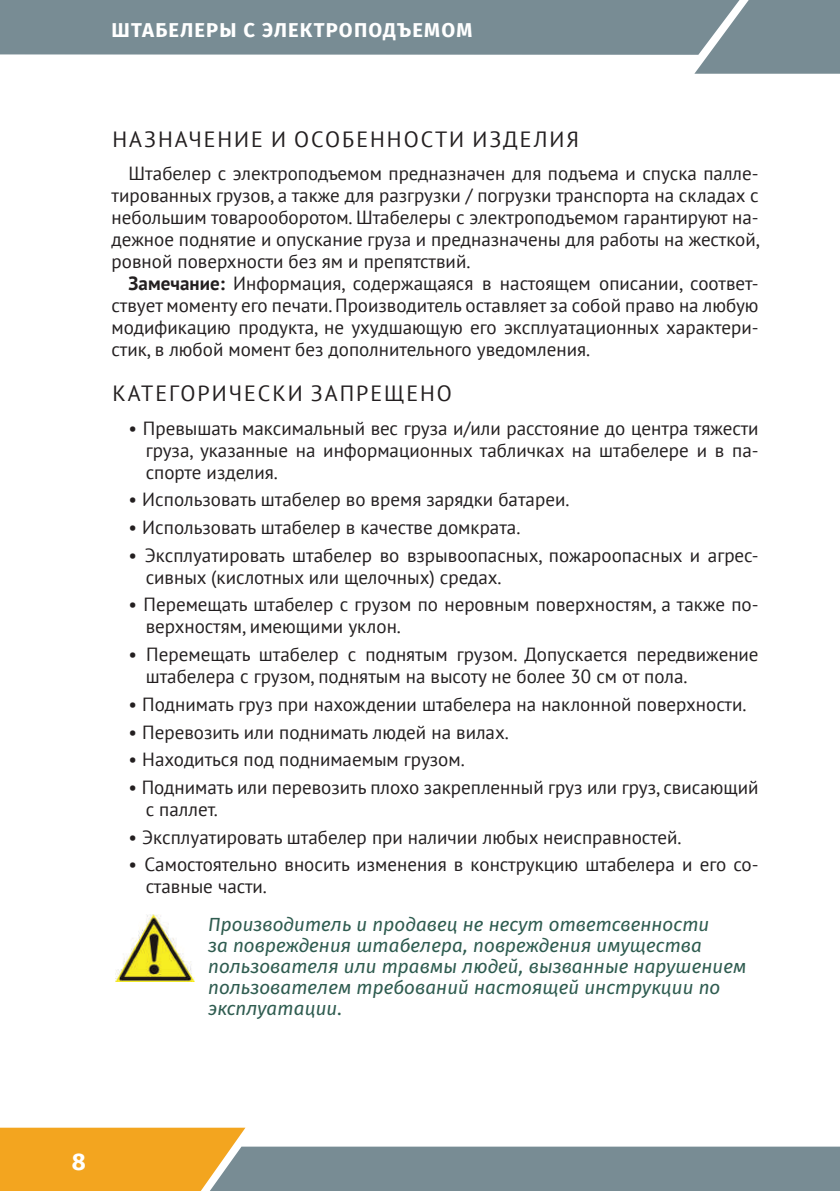
<style>
.page{position:relative;width:840px;height:1191px;background:#fff}
.page>*{position:absolute;margin:0;border:0;box-sizing:border-box;transform-origin:0 0}
.t1{font:700 24px "Fira Sans OT";color:#fff}
.t2{font:22px "PT Sans";letter-spacing:.09em;color:#231f20}
.t3{font:700 20px "Fira Sans OT";letter-spacing:.06em;color:#fff}
.t4{font:19px/22px "PT Sans";color:#231f20}
.t5{font:italic 19px/21px "Fira Sans OT";color:#2f5c50}
.s1{font-weight:700}
</style>
<div class="page">
<div style="left:694px;top:0;width:145px;height:74px;background:#788c94"></div>
<svg style="left:0;top:1127px;width:839px;height:64px"></svg>
<div style="left:0;top:0;width:739px;height:55px;background:#788c94"></div>
<img style="left:115px;top:915px;width:80px;height:66px">
<p class="t3" style="left:111px;top:16px;width:362px">ШТАБЕЛЕРЫ С ЭЛЕКТРОПОДЪЕМОМ</p>
<p class="t2" style="left:112px;top:125px;width:467px">НАЗНАЧЕНИЕ И ОСОБЕННОСТИ ИЗДЕЛИЯ</p>
<p class="t4" style="left:111px;top:162px;width:649px;text-align:justify;text-indent:17px">Штабелер с электроподъемом предназначен для подъема и спуска палле&shy;тированных грузов, а также для разгрузки / погрузки транспорта на складах с небольшим товарооборотом. Штабелеры с электроподъемом гарантируют на&shy;дежное поднятие и опускание груза и предназначены для работы на жесткой, ровной поверхности без ям и препятствий.</p>
<p class="t4" style="left:111px;top:272px;width:648px;text-align:justify;text-indent:17px"><span class="s1">Замечание:</span> Информация, содержащаяся в настоящем описании, соответ&shy;ствует моменту его печати. Производитель оставляет за собой право на любую модификацию продукта, не ухудшающую его эксплуатационных характери&shy;стик, в любой момент без дополнительного уведомления.</p>
<p class="t2" style="left:112px;top:379px;width:341px">КАТЕГОРИЧЕСКИ ЗАПРЕЩЕНО</p>
<p class="t4" style="left:146px;top:416px;width:614px;text-align:justify;text-indent:-17px">• Превышать максимальный вес груза и/или расстояние до центра тяжести груза, указанные на информационных табличках на штабелере и в па&shy;спорте изделия.</p>
<p class="t4" style="left:129px;top:488px;width:442px">• Использовать штабелер во время зарядки батареи.</p>
<p class="t4" style="left:129px;top:516px;width:393px">• Использовать штабелер в качестве домкрата.</p>
<p class="t4" style="left:146px;top:543px;width:614px;text-indent:-17px">• Эксплуатировать штабелер во взрывоопасных, пожароопасных и агрес&shy;сивных (кислотных или щелочных) средах.</p>
<p class="t4" style="left:146px;top:593px;width:614px;text-indent:-17px">• Перемещать штабелер с грузом по неровным поверхностям, а также по&shy;верхностям, имеющими уклон.</p>
<p class="t4" style="left:146px;top:643px;width:614px;text-indent:-17px">• Перемещать штабелер с поднятым грузом. Допускается передвижение штабелера с грузом, поднятым на высоту не более 30 см от пола.</p>
<p class="t4" style="left:129px;top:692px;width:619px">• Поднимать груз при нахождении штабелера на наклонной поверхности.</p>
<p class="t4" style="left:129px;top:720px;width:381px">• Перевозить или поднимать людей на вилах.</p>
<p class="t4" style="left:129px;top:748px;width:337px">• Находиться под поднимаемым грузом.</p>
<p class="t4" style="left:146px;top:775px;width:614px;text-indent:-17px">• Поднимать или перевозить плохо закрепленный груз или груз, свисающий с паллет.</p>
<p class="t4" style="left:129px;top:825px;width:554px">• Эксплуатировать штабелер при наличии любых неисправностей.</p>
<p class="t4" style="left:146px;top:853px;width:614px;text-indent:-17px">• Самостоятельно вносить изменения в конструкцию штабелера и его со&shy;ставные части.</p>
<p class="t5" style="left:208px;top:915px;width:539px">Производитель и продавец не несут ответсвенности<br>за повреждения штабелера, повреждения имущества пользователя или травмы людей, вызванные нарушением пользователем требований настоящей инструкции по эксплуатации.</p>
<p class="t1" style="left:72px;top:1144px;width:16px">8</p>
</div>
